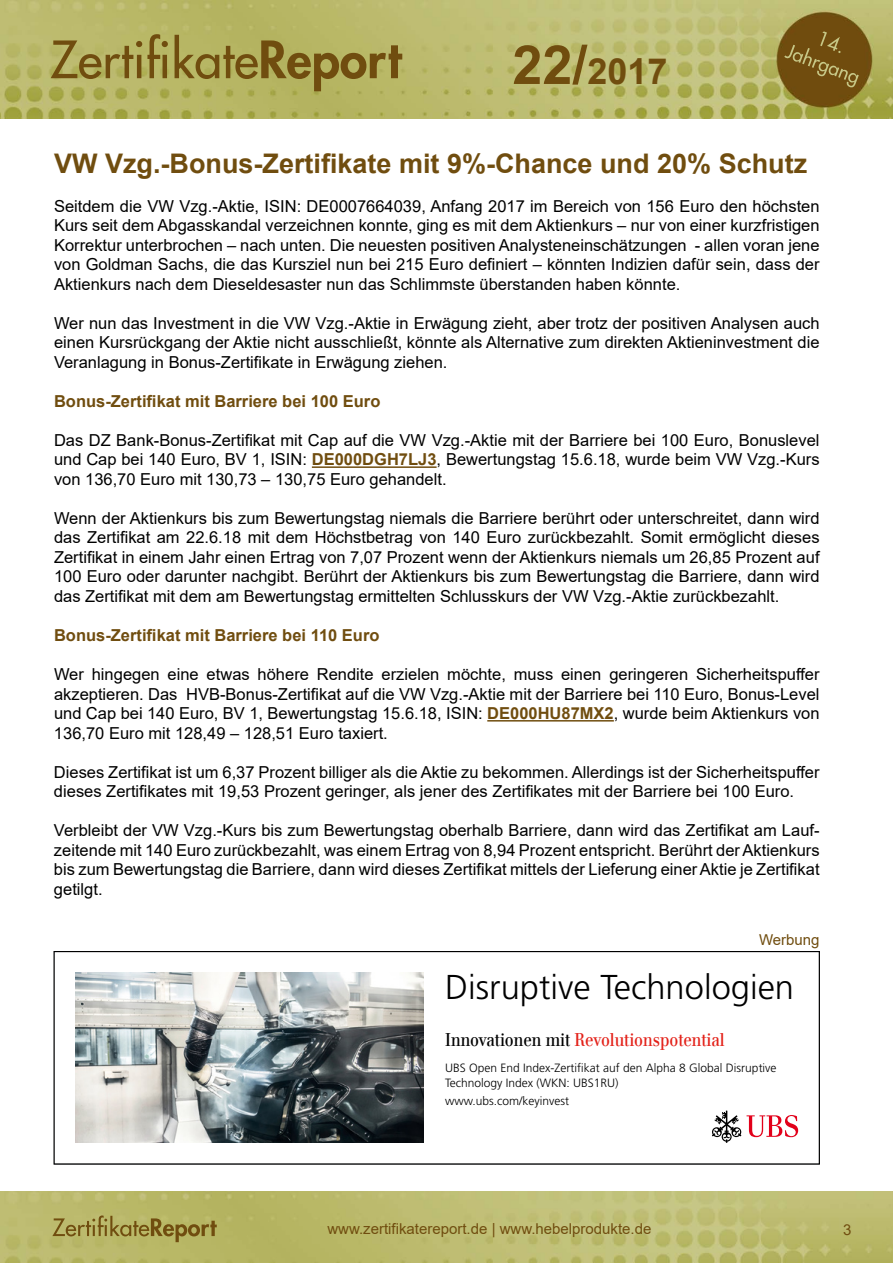
<style>
.page{position:relative;width:893px;height:1263px;background:#fff}
.page>*{position:absolute;margin:0;border:0;box-sizing:border-box;transform-origin:0 0}
.t1{font:700 36px "Arial";color:#704d0f}
.t2{font:300 34.5px "Frutiger LT Std";color:#000}
.t3{font:700 27px "Arial";color:#704d0f}
.t4{font:18px "UBS Headline";color:#e32119}
.t5{font:16.5px/19.5px "Arial";color:#000;text-align:justify}
.t6{font:700 16.5px "Arial";color:#704d0f}
.t7{font:15px "Arial";color:#704d0f}
.t8{font:300 12px/14.4px "Frutiger LT Std";color:#000}
.s1{font-size:54px}
.s2{font-weight:700;color:#704d0f}
.s3{color:#000}
</style>
<div class="page">
<img style="left:0;top:1192px;width:893px;height:71px">
<img style="left:0;top:0;width:893px;height:119px">
<hr style="left:312px;top:466px;width:125px;height:2px;background:#704d0f">
<hr style="left:487px;top:720px;width:127px;height:1px;background:#704d0f">
<img style="left:75px;top:973px;width:349px;height:170px">
<svg style="left:712px;top:1110px;width:86px;height:33px"></svg>
<div style="left:54px;top:951px;width:766px;height:213px;border:1px solid #000"></div>
<h1 class="t1" style="left:512px;top:46px;width:157px"><span class="s1">22/</span>2017</h1>
<h3 class="t3" style="left:54px;top:144px;width:755px">VW Vzg.-Bonus-Zertifikate mit 9%-Chance und 20% Schutz</h3>
<p class="t5" style="left:54px;top:196px;width:767px">Seitdem die VW Vzg.-Aktie, ISIN: DE0007664039, Anfang 2017 im Bereich von 156 Euro den höchsten Kurs seit dem Abgasskandal verzeichnen konnte, ging es mit dem Aktienkurs – nur von einer kurzfristigen Korrektur unterbrochen – nach unten. Die neuesten positiven Analysteneinschätzungen - allen voran jene von Goldman Sachs, die das Kursziel nun bei 215 Euro definiert – könnten Indizien dafür sein, dass der Aktienkurs nach dem Dieseldesaster nun das Schlimmste überstanden haben könnte.</p>
<p class="t5" style="left:54px;top:313px;width:767px">Wer nun das Investment in die VW Vzg.-Aktie in Erwägung zieht, aber trotz der positiven Analysen auch einen Kursrückgang der Aktie nicht ausschließt, könnte als Alternative zum direkten Aktieninvestment die Veranlagung in Bonus-Zertifikate in Erwägung ziehen.</p>
<p class="t6" style="left:54px;top:389px;width:328px">Bonus-Zertifikat mit Barriere bei 100 Euro</p>
<p class="t5" style="left:54px;top:430px;width:767px">Das DZ Bank-Bonus-Zertifikat mit Cap auf die VW Vzg.-Aktie mit der Barriere bei 100 Euro, Bonuslevel und Cap bei 140 Euro, BV 1, ISIN: <span class="s2">DE000DGH7LJ3</span>, Bewertungstag 15.6.18, wurde beim VW Vzg.-Kurs von 136,70 Euro mit 130,73 – 130,75 Euro gehandelt.</p>
<p class="t5" style="left:54px;top:508px;width:767px">Wenn der Aktienkurs bis zum Bewertungstag niemals die Barriere berührt oder unterschreitet, dann wird das Zertifikat am 22.6.18 mit dem Höchstbetrag von 140 Euro zurückbezahlt. Somit ermöglicht dieses Zertifikat in einem Jahr einen Ertrag von 7,07 Prozent wenn der Aktienkurs niemals um 26,85 Prozent auf 100 Euro oder darunter nachgibt. Berührt der Aktienkurs bis zum Bewertungstag die Barriere, dann wird das Zertifikat mit dem am Bewertungstag ermittelten Schlusskurs der VW Vzg.-Aktie zurückbezahlt.</p>
<p class="t6" style="left:54px;top:623px;width:327px">Bonus-Zertifikat mit Barriere bei 110 Euro</p>
<p class="t5" style="left:54px;top:664px;width:767px">Wer hingegen eine etwas höhere Rendite erzielen möchte, muss einen geringeren Sicherheitspuffer akzeptieren. Das HVB-Bonus-Zertifikat auf die VW Vzg.-Aktie mit der Barriere bei 110 Euro, Bonus-Level und Cap bei 140 Euro, BV 1, Bewertungstag 15.6.18, ISIN: <span class="s2">DE000HU87MX2</span>, wurde beim Aktienkurs von 136,70 Euro mit 128,49 – 128,51 Euro taxiert.</p>
<p class="t5" style="left:54px;top:762px;width:767px">Dieses Zertifikat ist um 6,37 Prozent billiger als die Aktie zu bekommen. Allerdings ist der Sicherheitspuffer dieses Zertifikates mit 19,53 Prozent geringer, als jener des Zertifikates mit der Barriere bei 100 Euro.</p>
<p class="t5" style="left:54px;top:820px;width:767px">Verbleibt der VW Vzg.-Kurs bis zum Bewertungstag oberhalb Barriere, dann wird das Zertifikat am Lauf&shy;zeitende mit 140 Euro zurückbezahlt, was einem Ertrag von 8,94 Prozent entspricht. Berührt der Aktienkurs bis zum Bewertungstag die Barriere, dann wird dieses Zertifikat mittels der Lieferung einer Aktie je Zertifikat getilgt.</p>
<p class="t7" style="left:759px;top:930px;width:62px">Werbung</p>
<h2 class="t2" style="left:445px;top:967px;width:350px">Disruptive Technologien</h2>
<p class="t4" style="left:445px;top:1029px;width:281px"><span class="s3">Innovationen mit</span> Revolutionspotential</p>
<p class="t8" style="left:445px;top:1061px;width:333px">UBS Open End Index-Zertifikat auf den Alpha 8 Global Disruptive<br>Technology Index (WKN: UBS1RU)</p>
<p class="t8" style="left:445px;top:1093px;width:126px">www.ubs.com/keyinvest</p>
<p class="t7" style="left:327px;top:1218px;width:326px">www.zertifikatereport.de | www.hebelprodukte.de</p>
<p class="t7" style="left:843px;top:1219px;width:10px">3</p>
</div>
